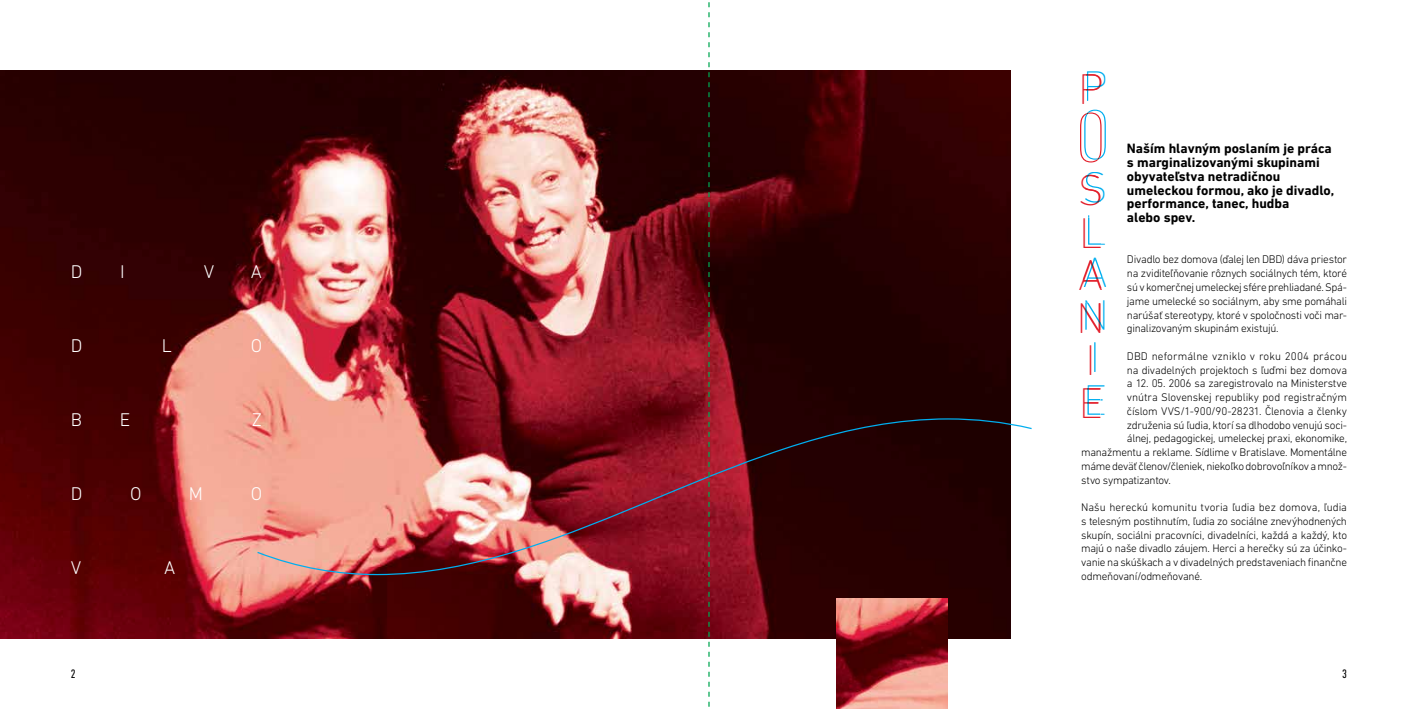
<style>
.page{position:relative;width:1418px;height:709px;background:#fff}
.page>*{position:absolute;margin:0;border:0;box-sizing:border-box;transform-origin:0 0}
.t1{font:200 43.75px/42.5px "DIN Next LT Pro";color:#00aeef}
.t2{font:300 18.75px "DIN Next LT Pro";color:#fff}
.t3{font:700 13.75px/13.8px "DIN Next LT Pro";color:#000}
.t4{font:condensed 12.5px "DIN Next LT Pro";color:#000}
.t5{font:300 11.25px/13.8px "DIN Next LT Pro";letter-spacing:-.025em;color:#000;text-align:justify}
.t6{font:300 11.25px "DIN Next LT Pro";letter-spacing:.01em;color:#000}
</style>
<div class="page">
<img style="left:0;top:71px;width:1010px;height:567px">
<svg style="left:1087px;top:74px;width:14px;height:27px"></svg>
<svg style="left:1080px;top:110px;width:25px;height:52px"></svg>
<svg style="left:1085px;top:175px;width:15px;height:28px"></svg>
<svg style="left:1088px;top:218px;width:13px;height:27px"></svg>
<svg style="left:1083px;top:260px;width:19px;height:27px"></svg>
<svg style="left:1085px;top:303px;width:15px;height:27px"></svg>
<svg style="left:1087px;top:388px;width:13px;height:27px"></svg>
<img style="left:836px;top:598px;width:111px;height:111px">
<svg style="left:257px;top:418px;width:774px;height:157px;background:#853f40"></svg>
<svg style="left:708px;top:2px;width:1px;height:705px"></svg>
<h2 class="t2" style="left:71px;top:260px;width:13px">D</h2>
<h2 class="t2" style="left:120px;top:260px;width:6px">I</h2>
<h2 class="t2" style="left:204px;top:260px;width:12px">V</h2>
<h2 class="t2" style="left:251px;top:260px;width:13px">A</h2>
<h2 class="t2" style="left:71px;top:334px;width:13px">D</h2>
<h2 class="t2" style="left:162px;top:334px;width:11px">L</h2>
<h2 class="t2" style="left:251px;top:334px;width:13px">O</h2>
<h2 class="t2" style="left:71px;top:409px;width:13px">B</h2>
<h2 class="t2" style="left:120px;top:409px;width:12px">E</h2>
<h2 class="t2" style="left:252px;top:409px;width:12px">Z</h2>
<h2 class="t2" style="left:71px;top:483px;width:13px">D</h2>
<h2 class="t2" style="left:130px;top:483px;width:13px">O</h2>
<h2 class="t2" style="left:189px;top:483px;width:16px">M</h2>
<h2 class="t2" style="left:251px;top:483px;width:13px">O</h2>
<h2 class="t2" style="left:71px;top:557px;width:12px">V</h2>
<h2 class="t2" style="left:164px;top:557px;width:13px">A</h2>
<h1 class="t1" style="left:1082px;top:64px;width:27px">P</h1>
<p class="t3" style="left:1126px;top:142px;width:209px">Naším hlavným poslaním je práca s marginalizovanými skupinami obyvateľstva netradičnou umeleckou formou, ako je divadlo, performance, tanec, hudba<br>alebo spev.</p>
<p class="t5" style="left:1126px;top:253px;width:222px">Divadlo bez domova (ďalej len DBD) dáva priestor na zviditeľňovanie rôznych sociálnych tém, ktoré sú v komerčnej umeleckej sfére prehliadané. Spá&shy;jame umelecké so sociálnym, aby sme pomáhali narúšať stereotypy, ktoré v spoločnosti voči mar&shy;ginalizovaným skupinám existujú.</p>
<p class="t6" style="left:1126px;top:349px;width:221px">DBD neformálne vzniklo v roku 2004 prácou</p>
<p class="t5" style="left:1126px;top:363px;width:222px">na divadelných projektoch s ľuďmi bez domova</p>
<p class="t5" style="left:1126px;top:376px;width:222px">a 12. 05. 2006 sa zaregistrovalo na Ministerstve</p>
<p class="t5" style="left:1126px;top:390px;width:222px">vnútra Slovenskej republiky pod registračným</p>
<p class="t5" style="left:1126px;top:404px;width:222px">číslom VVS/1-900/90-28231. Členovia a členky</p>
<p class="t5" style="left:1126px;top:418px;width:222px">združenia sú ľudia, ktorí sa dlhodobo venujú soci-</p>
<p class="t5" style="left:1126px;top:431px;width:222px">álnej, pedagogickej, umeleckej praxi, ekonomike,</p>
<p class="t5" style="left:1081px;top:445px;width:267px">manažmentu a reklame. Sídlime v Bratislave. Momentálne</p>
<p class="t5" style="left:1081px;top:459px;width:267px">máme deväť členov/členiek, niekoľko dobrovoľníkov a množ-</p>
<p class="t5" style="left:1081px;top:473px;width:91px">stvo sympatizantov.</p>
<p class="t5" style="left:1081px;top:500px;width:267px">Našu hereckú komunitu tvoria ľudia bez domova, ľudia s telesným postihnutím, ľudia zo sociálne znevýhodnených skupín, sociálni pracovníci, divadelníci, každá a každý, kto majú o naše divadlo záujem. Herci a herečky sú za účinko&shy;vanie na skúškach a v divadelných predstaveniach finančne odmeňovaní/odmeňované.</p>
<h1 class="t1" style="left:1081px;top:144px;width:28px;line-height:85px">S<br>A</h1>
<h1 class="t1" style="left:1080px;top:293px;width:30px">N<br>I<br>E</h1>
<p class="t4" style="left:71px;top:667px;width:6px">2</p>
<p class="t4" style="left:1342px;top:667px;width:6px">3</p>
</div>
